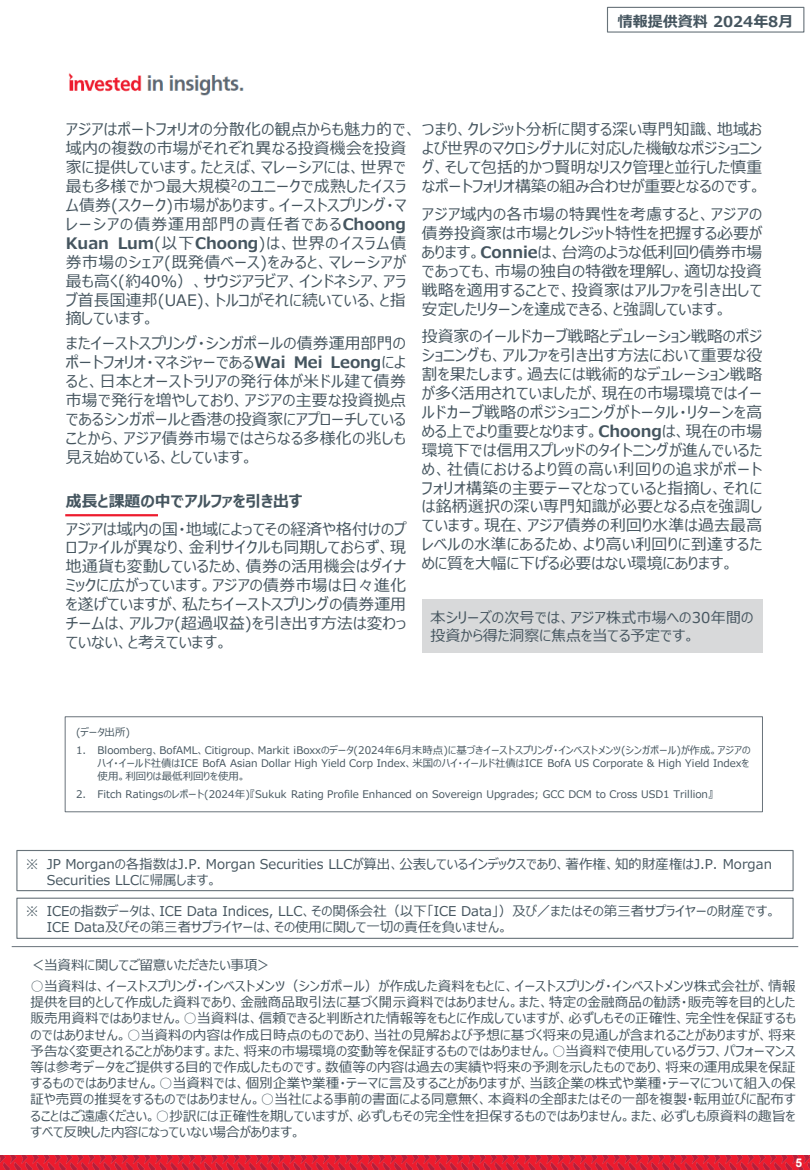
<style>
.page{position:relative;width:810px;height:1170px;background:#fff}
.page>*{position:absolute;margin:0;border:0;box-sizing:border-box;transform-origin:0 0}
.t1{font:15.9px/18.9px "Meiryo UI";letter-spacing:.015em;color:#45555f;text-align:justify}
.t2{font:700 15.9px "Meiryo UI";letter-spacing:-.005em;color:#45555f}
.t3{font:15px/18px "Meiryo UI";letter-spacing:.01em;color:#45555f}
.t4{font:700 15px "Meiryo UI";color:#45555f}
.t5{font:13.5px/16.2px "Meiryo UI";color:#45555f}
.t6{font:700 12px "Arial";color:#fff}
.t7{font:10.5px/12.6px "Meiryo UI";color:#45555f;text-align:justify}
.s1{font-weight:700}
</style>
<div class="page">
<img style="left:0;top:1155px;width:810px;height:15px">
<hr style="left:12px;top:946px;width:786px;height:1px;background:#68737a">
<img style="left:68px;top:73px;width:176px;height:23px">
<div style="left:607px;top:7px;width:197px;height:26px;border:1px solid #68737a"></div>
<div style="left:65px;top:716px;width:698px;height:96px;border:1px solid #6a737b"></div>
<div style="left:16px;top:850px;width:778px;height:41px;border:1px solid #68737a"></div>
<div style="left:16px;top:898px;width:778px;height:41px;border:1px solid #68737a"></div>
<hr style="left:65px;top:514px;width:93px;height:2px;background:#ed1c2e">
<div style="left:422px;top:599px;width:340px;height:54px;background:#d8d9da"></div>
<p class="t4" style="left:618px;top:11px;width:177px">情報提供資料 2024年8月</p>
<p class="t1" style="left:66px;top:121px;width:698px;text-align:left">アジアはポートフォリオの分散化の観点からも魅力的で、つまり、クレジット分析に関する深い専門知識、地域お域内の複数の市場がそれぞれ異なる投資機会を投資<br>家に提供しています。たとえば、マレーシアには、世界で<br>最も多様でかつ最大規模<sup>2</sup>のユニークで成熟したイスラ<br>ム債券(スクーク)市場があります。イーストスプリング・マ<br>レーシアの債券運用部門の責任者である<span class="s1">Choong<br>Kuan Lum</span>(以下<span class="s1">Choong</span>)は、世界のイスラム債<br>券市場のシェア(既発債ベース)をみると、マレーシアが<br>最も高く(約40％）、サウジアラビア、インドネシア、アラ<br>ブ首長国連邦(UAE)、トルコがそれに続いている、と指<br>摘しています。</p>
<p class="t1" style="left:66px;top:335px;width:342px">またイーストスプリング・シンガポールの債券運用部門のポートフォリオ・マネジャーである<span class="s1">Wai Mei Leong</span>によると、日本とオーストラリアの発行体が米ドル建て債券市場で発行を増やしており、アジアの主要な投資拠点であるシンガポールと香港の投資家にアプローチしていることから、アジア債券市場ではさらなる多様化の兆しも見え始めている、としています。</p>
<p class="t1" style="left:422px;top:140px;width:342px">よび世界のマクロシグナルに対応した機敏なポジショニング、そして包括的かつ賢明なリスク管理と並行した慎重なポートフォリオ構築の組み合わせが重要となるのです。</p>
<p class="t1" style="left:422px;top:206px;width:342px">アジア域内の各市場の特異性を考慮すると、アジアの債券投資家は市場とクレジット特性を把握する必要があります。<span class="s1">Connie</span>は、台湾のような低利回り債券市場であっても、市場の独自の特徴を理解し、適切な投資戦略を適用することで、投資家はアルファを引き出して安定したリターンを達成できる、と強調しています。</p>
<p class="t1" style="left:422px;top:328px;width:342px">投資家のイールドカーブ戦略とデュレーション戦略のポジショニングも、アルファを引き出す方法において重要な役割を果たします。過去には戦術的なデュレーション戦略が多く活用されていましたが、現在の市場環境ではイールドカーブ戦略のポジショニングがトータル・リターンを高める上でより重要となります。<span class="s1">Choong</span>は、現在の市場環境下では信用スプレッドのタイトニングが進んでいるため、社債におけるより質の高い利回りの追求がポートフォリオ構築の主要テーマとなっていると指摘し、それには銘柄選択の深い専門知識が必要となる点を強調しています。現在、アジア債券の利回り水準は過去最高レベルの水準にあるため、より高い利回りに到達するために質を大幅に下げる必要はない環境にあります。</p>
<p class="t2" style="left:66px;top:490px;width:238px">成長と課題の中でアルファを引き出す</p>
<p class="t1" style="left:66px;top:520px;width:342px">アジアは域内の国・地域によってその経済や格付けのプロファイルが異なり、金利サイクルも同期しておらず、現地通貨も変動しているため、債券の活用機会はダイナミックに広がっています。アジアの債券市場は日々進化を遂げていますが、私たちイーストスプリングの債券運用チームは、アルファ(超過収益)を引き出す方法は変わっていない、と考えています。</p>
<p class="t3" style="left:431px;top:609px;width:324px">本シリーズの次号では、アジア株式市場への30年間の投資から得た洞察に焦点を当てる予定です。</p>
<p class="t7" style="left:76px;top:726px;width:56px">(データ出所)</p>
<p class="t7" style="left:98px;top:745px;width:655px;text-indent:-22px">1. Bloomberg、BofAML、Citigroup、Markit iBoxxのデータ(2024年6月末時点)に基づきイーストスプリング・インベストメンツ(シンガポール)が作成。アジアのハイ・イールド社債はICE BofA Asian Dollar High Yield Corp Index、米国のハイ・イールド社債はICE BofA US Corporate &amp; High Yield Indexを使用。利回りは最低利回りを使用。</p>
<p class="t7" style="left:76px;top:789px;width:639px">2. Fitch Ratingsのレポート(2024年)『Sukuk Rating Profile Enhanced on Sovereign Upgrades; GCC DCM to Cross USD1 Trillion』</p>
<p class="t5" style="left:47px;top:856px;width:727px;text-indent:-21px">※ JP Morganの各指数はJ.P. Morgan Securities LLCが算出、公表しているインデックスであり、著作権、知的財産権はJ.P. Morgan<br>Securities LLCに帰属します。</p>
<p class="t5" style="left:47px;top:904px;width:731px;text-indent:-21px">※ ICEの指数データは、ICE Data Indices, LLC、その関係会社（以下「ICE Data」）及び／またはその第三者サプライヤーの財産です。<br>ICE Data及びその第三者サプライヤーは、その使用に関して一切の責任を負いません。</p>
<p class="t5" style="left:31px;top:958px;width:242px">＜当資料に関してご留意いただきたい事項＞</p>
<p class="t5" style="left:31px;top:979px;width:767px;text-align:justify">○当資料は、イーストスプリング・インベストメンツ（シンガポール）が作成した資料をもとに、イーストスプリング・インベストメンツ株式会社が、情報提供を⽬ 的として作成した資料であり、⾦融商品取引法に基づく開⽰資料ではありません。また、特定の⾦融商品の勧誘・販売等を⽬ 的とした販売⽤資料ではありません。○当資料は、信頼できると判断された情報等をもとに作成していますが、必ずしもその正確性、完全性を保証するものではありません。○当資料の内容は作成⽇ 時点のものであり、当社の⾒解および予想に基づく将来の⾒通しが含まれることがありますが、将来予告なく変更されることがあります。また、将来の市場環境の変動等を保証するものではありません。○当資料で使⽤しているグラフ、パフォーマンス等は参考データをご提供する⽬ 的で作成したものです。数値等の内容は過去の実績や将来の予測を⽰したものであり、将来の運⽤成果を保証するものではありません。○当資料では、個別企業や業種・テーマに⾔及することがありますが、当該企業の株式や業種・テーマについて組⼊の保証や売買の推奨をするものではありません。○当社による事前の書⾯による同意無く、本資料の全部またはその⼀部を複製・転⽤並びに配布することはご遠慮ください。○抄訳には正確性を期していますが、必ずしもその完全性を担保するものではありません。また、必ずしも原資料の趣旨をすべて反映した内容になっていない場合があります。</p>
<p class="t6" style="left:796px;top:1155px;width:8px">5</p>
</div>
